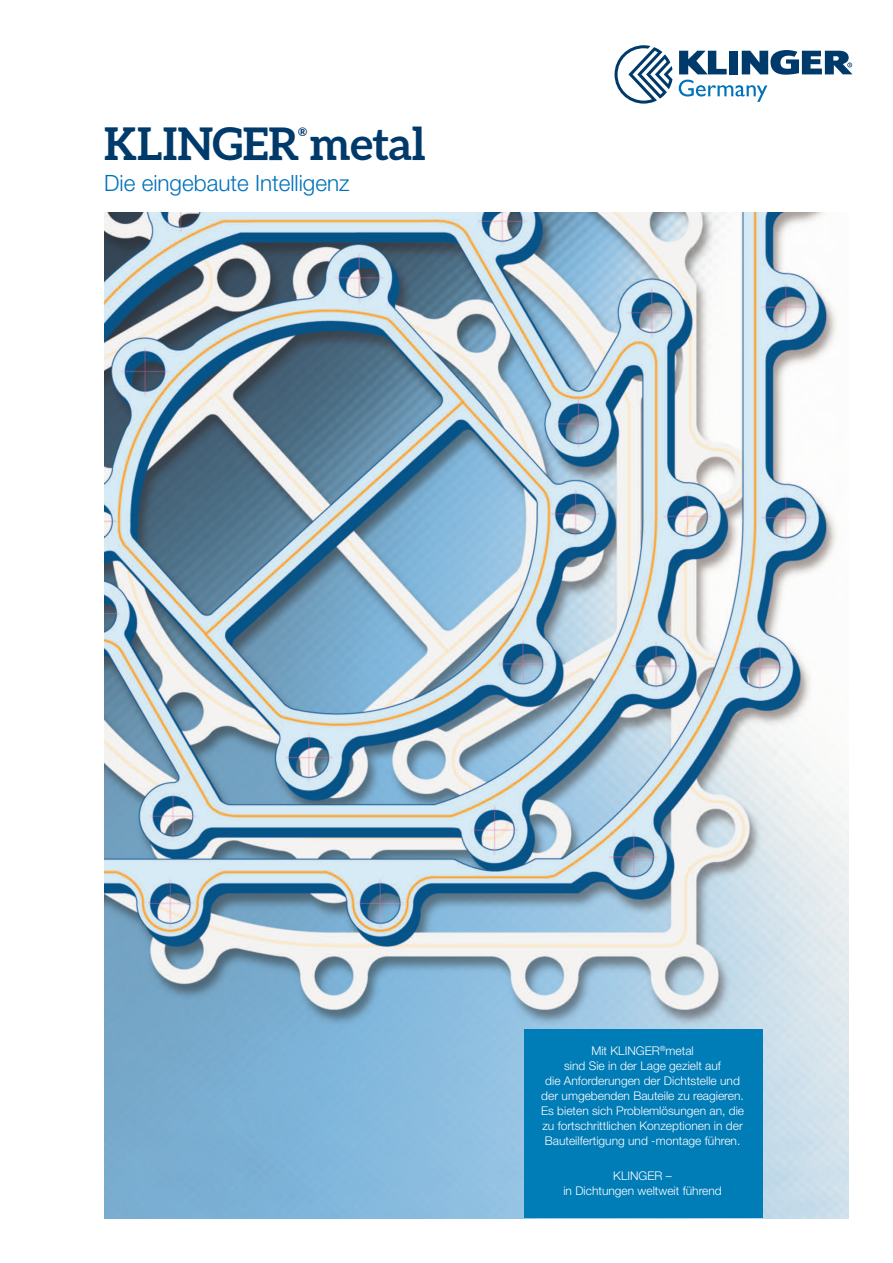
<style>
.page{position:relative;width:893px;height:1263px;background:#fff}
.page>*{position:absolute;margin:0;border:0;box-sizing:border-box;transform-origin:0 0}
.t1{font:700 45px "Aleo";letter-spacing:-.005em;color:#003a6a}
.t2{font:300 22.5px "Helvetica Neue LT Pro";color:#0072bc}
.t3{font:300 12px/15px "Helvetica Neue LT Pro";color:#fff;text-align:center}
.t4{font:700 11.7px "Aleo";color:#003a6a}
</style>
<div class="page">
<svg style="left:614px;top:45px;width:58px;height:59px"></svg>
<svg style="left:679px;top:50px;width:173px;height:52px"></svg>
<img style="left:104px;top:213px;width:744px;height:1005px">
<div style="left:524px;top:1029px;width:238px;height:189px;background:#007cb7"></div>
<h1 class="t1" style="left:104px;top:118px;width:323px">KLINGER metal</h1>
<p class="t4" style="left:298px;top:125px;width:11px">®</p>
<h2 class="t2" style="left:104px;top:175px;width:247px">Die eingebaute Intelligenz</h2>
<p class="t3" style="left:541px;top:1044px;width:205px">Mit KLINGER<sup>®</sup>metal<br>sind Sie in der Lage gezielt auf<br>die Anforderungen der Dichtstelle und der umgebenden Bauteile zu reagieren.<br>Es bieten sich Problemlösungen an, die zu fortschrittlichen Konzeptionen in der Bauteilfertigung und -montage führen.</p>
<p class="t3" style="left:563px;top:1169px;width:160px">KLINGER –<br>in Dichtungen weltweit führend</p>
</div>
